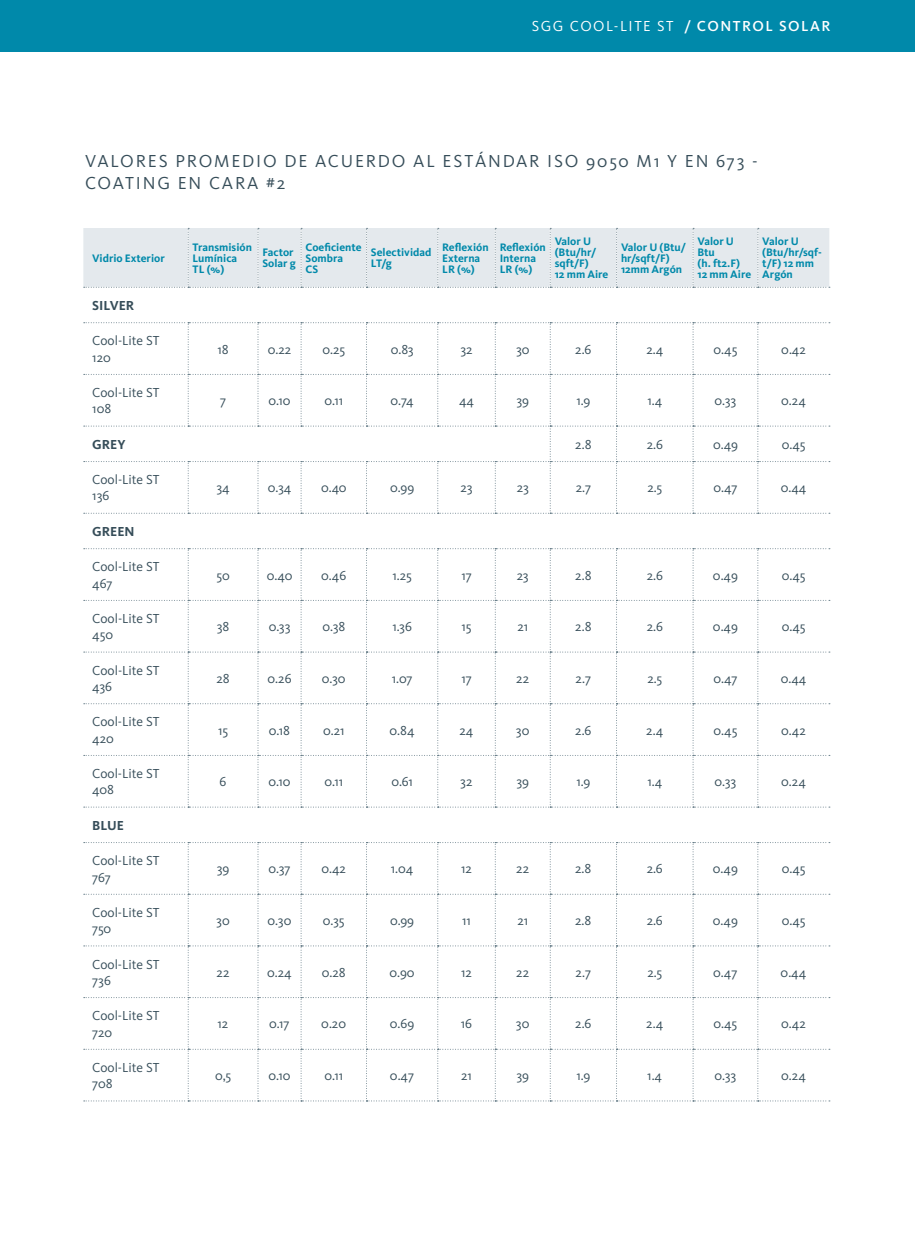
<style>
.page{position:relative;width:915px;height:1255px;background:#fff}
.page>*{position:absolute;margin:0;border:0;box-sizing:border-box;transform-origin:0 0}
.t1{font:18px/22.5px "Kievit";letter-spacing:.1em;color:#364d59}
.t2{font:15px "Kievit";letter-spacing:.1em;color:#fff}
.t3{font:13.5px/16.2px "Kievit";color:#364d59}
.t4{font:700 13.5px "Kievit";color:#364d59}
.t5{font:700 11.25px/10.9px "Kievit";color:#0089aa}
.s1{font-weight:500}
</style>
<div class="page">
<div style="left:0;top:0;width:914px;height:51px;background:#0089aa"></div>
<div style="left:83px;top:228px;width:746px;height:60px;background:#e4e9ed"></div>
<svg style="left:84px;top:322px;width:745px;height:192px"></svg>
<svg style="left:84px;top:548px;width:745px;height:259px"></svg>
<svg style="left:84px;top:842px;width:745px;height:259px"></svg>
<p class="t2" style="left:531px;top:17px;width:300px">SGG COOL-LITE ST <span class="s1">/ CONTROL SOLAR</span></p>
<h1 class="t1" style="left:85px;top:150px;width:673px">VALORES PROMEDIO DE ACUERDO AL ESTÁNDAR ISO 9050 M1 Y EN 673 -<br>COATING EN CARA #2</h1>
<p class="t5" style="left:92px;top:252px;width:74px">Vidrio Exterior</p>
<p class="t5" style="left:192px;top:241px;width:61px">Transmisión<br>Lumínica<br>TL (%)</p>
<p class="t5" style="left:262px;top:247px;width:35px">Factor<br>Solar g</p>
<p class="t5" style="left:305px;top:241px;width:58px">Coeficiente<br>Sombra<br>CS</p>
<p class="t5" style="left:371px;top:247px;width:62px">Selectividad<br>LT/g</p>
<p class="t5" style="left:442px;top:241px;width:48px">Reflexión<br>Externa<br>LR (%)</p>
<p class="t5" style="left:499px;top:241px;width:47px">Reflexión<br>Interna<br>LR (%)</p>
<p class="t5" style="left:554px;top:236px;width:55px">Valor U (Btu/hr/ sqft/F)<br>12 mm Aire</p>
<p class="t5" style="left:620px;top:241px;width:66px">Valor U (Btu/ hr/sqft/F)<br>12mm Argón</p>
<p class="t5" style="left:697px;top:236px;width:55px">Valor U<br>Btu<br>(h. ft2.F)<br>12 mm Aire</p>
<p class="t5" style="left:762px;top:236px;width:61px">Valor U (Btu/hr/sqf&shy;t/F) 12 mm<br>Argón</p>
<p class="t4" style="left:92px;top:297px;width:43px">SILVER</p>
<p class="t3" style="left:92px;top:333px;width:69px">Cool-Lite ST<br>120</p>
<p class="t3" style="left:217px;top:341px;width:13px">18</p>
<p class="t3" style="left:267px;top:341px;width:25px">0.22</p>
<p class="t3" style="left:322px;top:341px;width:24px">0.25</p>
<p class="t3" style="left:390px;top:341px;width:24px">0.83</p>
<p class="t3" style="left:460px;top:341px;width:14px">32</p>
<p class="t3" style="left:516px;top:341px;width:15px">30</p>
<p class="t3" style="left:575px;top:341px;width:18px">2.6</p>
<p class="t3" style="left:646px;top:341px;width:19px">2.4</p>
<p class="t3" style="left:713px;top:341px;width:25px">0.45</p>
<p class="t3" style="left:781px;top:341px;width:26px">0.42</p>
<p class="t3" style="left:92px;top:384px;width:69px">Cool-Lite ST<br>108</p>
<p class="t3" style="left:220px;top:393px;width:8px">7</p>
<p class="t3" style="left:268px;top:393px;width:24px">0.10</p>
<p class="t3" style="left:324px;top:393px;width:20px">0.11</p>
<p class="t3" style="left:390px;top:393px;width:25px">0.74</p>
<p class="t3" style="left:459px;top:393px;width:17px">44</p>
<p class="t3" style="left:516px;top:393px;width:14px">39</p>
<p class="t3" style="left:576px;top:393px;width:15px">1.9</p>
<p class="t3" style="left:647px;top:393px;width:16px">1.4</p>
<p class="t3" style="left:714px;top:393px;width:23px">0.33</p>
<p class="t3" style="left:781px;top:393px;width:26px">0.24</p>
<p class="t4" style="left:92px;top:436px;width:35px">GREY</p>
<p class="t3" style="left:575px;top:436px;width:18px">2.8</p>
<p class="t3" style="left:646px;top:436px;width:18px">2.6</p>
<p class="t3" style="left:712px;top:436px;width:26px">0.49</p>
<p class="t3" style="left:781px;top:436px;width:25px">0.45</p>
<p class="t3" style="left:92px;top:472px;width:69px">Cool-Lite ST<br>136</p>
<p class="t3" style="left:216px;top:480px;width:15px">34</p>
<p class="t3" style="left:268px;top:480px;width:25px">0.34</p>
<p class="t3" style="left:321px;top:480px;width:27px">0.40</p>
<p class="t3" style="left:390px;top:480px;width:26px">0.99</p>
<p class="t3" style="left:460px;top:480px;width:13px">23</p>
<p class="t3" style="left:516px;top:480px;width:13px">23</p>
<p class="t3" style="left:575px;top:480px;width:17px">2.7</p>
<p class="t3" style="left:647px;top:480px;width:16px">2.5</p>
<p class="t3" style="left:713px;top:480px;width:26px">0.47</p>
<p class="t3" style="left:780px;top:480px;width:27px">0.44</p>
<p class="t4" style="left:92px;top:523px;width:44px">GREEN</p>
<p class="t3" style="left:92px;top:559px;width:69px">Cool-Lite ST<br>467</p>
<p class="t3" style="left:216px;top:567px;width:15px">50</p>
<p class="t3" style="left:267px;top:567px;width:27px">0.40</p>
<p class="t3" style="left:321px;top:567px;width:27px">0.46</p>
<p class="t3" style="left:392px;top:567px;width:21px">1.25</p>
<p class="t3" style="left:461px;top:567px;width:12px">17</p>
<p class="t3" style="left:516px;top:567px;width:13px">23</p>
<p class="t3" style="left:575px;top:567px;width:18px">2.8</p>
<p class="t3" style="left:646px;top:567px;width:18px">2.6</p>
<p class="t3" style="left:712px;top:567px;width:26px">0.49</p>
<p class="t3" style="left:781px;top:567px;width:25px">0.45</p>
<p class="t3" style="left:92px;top:610px;width:69px">Cool-Lite ST<br>450</p>
<p class="t3" style="left:217px;top:618px;width:14px">38</p>
<p class="t3" style="left:268px;top:618px;width:23px">0.33</p>
<p class="t3" style="left:322px;top:618px;width:24px">0.38</p>
<p class="t3" style="left:392px;top:618px;width:21px">1.36</p>
<p class="t3" style="left:461px;top:618px;width:12px">15</p>
<p class="t3" style="left:517px;top:618px;width:12px">21</p>
<p class="t3" style="left:575px;top:618px;width:18px">2.8</p>
<p class="t3" style="left:646px;top:618px;width:18px">2.6</p>
<p class="t3" style="left:712px;top:618px;width:26px">0.49</p>
<p class="t3" style="left:781px;top:618px;width:25px">0.45</p>
<p class="t3" style="left:92px;top:662px;width:69px">Cool-Lite ST<br>436</p>
<p class="t3" style="left:216px;top:670px;width:15px">28</p>
<p class="t3" style="left:267px;top:670px;width:26px">0.26</p>
<p class="t3" style="left:322px;top:670px;width:25px">0.30</p>
<p class="t3" style="left:391px;top:670px;width:22px">1.07</p>
<p class="t3" style="left:461px;top:670px;width:12px">17</p>
<p class="t3" style="left:516px;top:670px;width:14px">22</p>
<p class="t3" style="left:575px;top:670px;width:17px">2.7</p>
<p class="t3" style="left:647px;top:670px;width:16px">2.5</p>
<p class="t3" style="left:713px;top:670px;width:26px">0.47</p>
<p class="t3" style="left:780px;top:670px;width:27px">0.44</p>
<p class="t3" style="left:92px;top:714px;width:69px">Cool-Lite ST<br>420</p>
<p class="t3" style="left:218px;top:722px;width:12px">15</p>
<p class="t3" style="left:269px;top:722px;width:23px">0.18</p>
<p class="t3" style="left:323px;top:722px;width:23px">0.21</p>
<p class="t3" style="left:389px;top:722px;width:27px">0.84</p>
<p class="t3" style="left:459px;top:722px;width:16px">24</p>
<p class="t3" style="left:516px;top:722px;width:15px">30</p>
<p class="t3" style="left:575px;top:722px;width:18px">2.6</p>
<p class="t3" style="left:646px;top:722px;width:19px">2.4</p>
<p class="t3" style="left:713px;top:722px;width:25px">0.45</p>
<p class="t3" style="left:781px;top:722px;width:26px">0.42</p>
<p class="t3" style="left:92px;top:765px;width:69px">Cool-Lite ST<br>408</p>
<p class="t3" style="left:219px;top:773px;width:8px">6</p>
<p class="t3" style="left:268px;top:773px;width:24px">0.10</p>
<p class="t3" style="left:324px;top:773px;width:20px">0.11</p>
<p class="t3" style="left:391px;top:773px;width:23px">0.61</p>
<p class="t3" style="left:460px;top:773px;width:14px">32</p>
<p class="t3" style="left:516px;top:773px;width:14px">39</p>
<p class="t3" style="left:576px;top:773px;width:15px">1.9</p>
<p class="t3" style="left:647px;top:773px;width:16px">1.4</p>
<p class="t3" style="left:714px;top:773px;width:23px">0.33</p>
<p class="t3" style="left:781px;top:773px;width:26px">0.24</p>
<p class="t4" style="left:92px;top:817px;width:33px">BLUE</p>
<p class="t3" style="left:92px;top:852px;width:69px">Cool-Lite ST<br>767</p>
<p class="t3" style="left:217px;top:861px;width:14px">39</p>
<p class="t3" style="left:268px;top:861px;width:24px">0.37</p>
<p class="t3" style="left:321px;top:861px;width:26px">0.42</p>
<p class="t3" style="left:391px;top:861px;width:24px">1.04</p>
<p class="t3" style="left:461px;top:861px;width:12px">12</p>
<p class="t3" style="left:516px;top:861px;width:14px">22</p>
<p class="t3" style="left:575px;top:861px;width:18px">2.8</p>
<p class="t3" style="left:646px;top:861px;width:18px">2.6</p>
<p class="t3" style="left:712px;top:861px;width:26px">0.49</p>
<p class="t3" style="left:781px;top:861px;width:25px">0.45</p>
<p class="t3" style="left:92px;top:904px;width:69px">Cool-Lite ST<br>750</p>
<p class="t3" style="left:216px;top:912px;width:15px">30</p>
<p class="t3" style="left:267px;top:912px;width:25px">0.30</p>
<p class="t3" style="left:323px;top:912px;width:23px">0.35</p>
<p class="t3" style="left:390px;top:912px;width:26px">0.99</p>
<p class="t3" style="left:462px;top:912px;width:10px">11</p>
<p class="t3" style="left:517px;top:912px;width:12px">21</p>
<p class="t3" style="left:575px;top:912px;width:18px">2.8</p>
<p class="t3" style="left:646px;top:912px;width:18px">2.6</p>
<p class="t3" style="left:712px;top:912px;width:26px">0.49</p>
<p class="t3" style="left:781px;top:912px;width:25px">0.45</p>
<p class="t3" style="left:92px;top:956px;width:69px">Cool-Lite ST<br>736</p>
<p class="t3" style="left:216px;top:964px;width:14px">22</p>
<p class="t3" style="left:267px;top:964px;width:26px">0.24</p>
<p class="t3" style="left:322px;top:964px;width:25px">0.28</p>
<p class="t3" style="left:389px;top:964px;width:26px">0.90</p>
<p class="t3" style="left:461px;top:964px;width:12px">12</p>
<p class="t3" style="left:516px;top:964px;width:14px">22</p>
<p class="t3" style="left:575px;top:964px;width:17px">2.7</p>
<p class="t3" style="left:647px;top:964px;width:16px">2.5</p>
<p class="t3" style="left:713px;top:964px;width:26px">0.47</p>
<p class="t3" style="left:780px;top:964px;width:27px">0.44</p>
<p class="t3" style="left:92px;top:1007px;width:69px">Cool-Lite ST<br>720</p>
<p class="t3" style="left:217px;top:1015px;width:12px">12</p>
<p class="t3" style="left:269px;top:1015px;width:22px">0.17</p>
<p class="t3" style="left:321px;top:1015px;width:26px">0.20</p>
<p class="t3" style="left:390px;top:1015px;width:26px">0.69</p>
<p class="t3" style="left:460px;top:1015px;width:13px">16</p>
<p class="t3" style="left:515px;top:1015px;width:15px">30</p>
<p class="t3" style="left:575px;top:1015px;width:18px">2.6</p>
<p class="t3" style="left:646px;top:1015px;width:19px">2.4</p>
<p class="t3" style="left:713px;top:1015px;width:25px">0.45</p>
<p class="t3" style="left:781px;top:1015px;width:26px">0.42</p>
<p class="t3" style="left:92px;top:1059px;width:69px">Cool-Lite ST<br>708</p>
<p class="t3" style="left:215px;top:1067px;width:17px">0,5</p>
<p class="t3" style="left:268px;top:1067px;width:24px">0.10</p>
<p class="t3" style="left:324px;top:1067px;width:20px">0.11</p>
<p class="t3" style="left:390px;top:1067px;width:26px">0.47</p>
<p class="t3" style="left:461px;top:1067px;width:12px">21</p>
<p class="t3" style="left:516px;top:1067px;width:14px">39</p>
<p class="t3" style="left:576px;top:1067px;width:15px">1.9</p>
<p class="t3" style="left:647px;top:1067px;width:16px">1.4</p>
<p class="t3" style="left:714px;top:1067px;width:23px">0.33</p>
<p class="t3" style="left:780px;top:1067px;width:26px">0.24</p>
</div>
